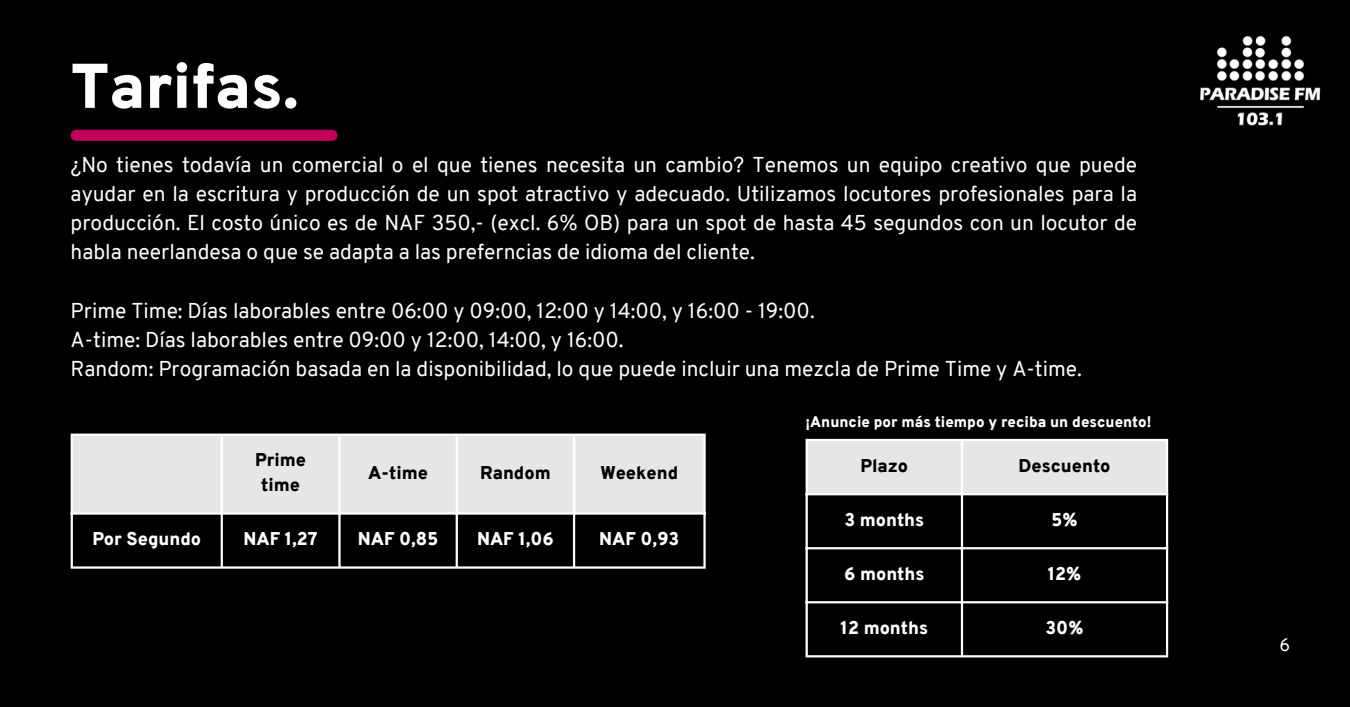
<style>
.page{position:relative;width:1350px;height:707px;background:#fff}
.page>*{position:absolute;margin:0;border:0;box-sizing:border-box;transform-origin:0 0}
.t1{font:900 63px "Overpass";color:#fff}
.t2{font:21px/29.2px "Overpass";color:#fff;text-align:justify}
.t3{font:900 18px "Overpass";color:#fff}
.t4{font:900 18px/24.8px "Overpass";color:#000;text-align:center}
.t5{font:18px "Overpass";color:#fff}
.t6{font:900 15px "Overpass";color:#fff}
</style>
<div class="page">
<div style="left:0;top:0;width:1350px;height:706px;background:#000"></div>
<div style="left:808px;top:441px;width:358px;height:52px;background:#e6e6e6"></div>
<hr style="left:806px;top:441px;width:2px;height:214px;background:#fff">
<hr style="left:961px;top:441px;width:2px;height:214px;background:#fff">
<hr style="left:1166px;top:441px;width:2px;height:214px;background:#fff">
<hr style="left:806px;top:439px;width:362px;height:2px;background:#fff">
<hr style="left:806px;top:493px;width:362px;height:2px;background:#fff">
<hr style="left:806px;top:547px;width:362px;height:2px;background:#fff">
<hr style="left:806px;top:601px;width:362px;height:2px;background:#fff">
<hr style="left:806px;top:655px;width:362px;height:2px;background:#fff">
<img style="left:1200px;top:36px;width:121px;height:90px">
<div style="left:76px;top:130px;width:256px;height:11px;background:#be025a"></div>
<div style="left:73px;top:436px;width:630px;height:76px;background:#e6e6e6"></div>
<hr style="left:71px;top:436px;width:2px;height:130px;background:#fff">
<hr style="left:221px;top:436px;width:2px;height:130px;background:#fff">
<hr style="left:338px;top:436px;width:3px;height:130px;background:#fff">
<hr style="left:456px;top:436px;width:2px;height:130px;background:#fff">
<hr style="left:573px;top:436px;width:2px;height:130px;background:#fff">
<hr style="left:703px;top:436px;width:3px;height:130px;background:#fff">
<hr style="left:71px;top:433px;width:635px;height:3px;background:#fff">
<hr style="left:71px;top:512px;width:635px;height:2px;background:#fff">
<hr style="left:71px;top:566px;width:635px;height:2px;background:#fff">
<p class="t1" style="left:71px;top:61px;width:230px">Tarifas.</p>
<p class="t2" style="left:71px;top:152px;width:1068px">¿No tienes todavía un comercial o el que tienes necesita un cambio? Tenemos un equipo creativo que puede ayudar en la escritura y producción de un spot atractivo y adecuado. Utilizamos locutores profesionales para la producción. El costo único es de NAF 350,- (excl. 6% OB) para un spot de hasta 45 segundos con un locutor de habla neerlandesa o que se adapta a las preferncias de idioma del cliente.</p>
<p class="t2" style="left:71px;top:298px;width:1013px;text-align:left">Prime Time: Días laborables entre 06:00 y 09:00, 12:00 y 14:00, y 16:00 - 19:00.<br>A-time: Días laborables entre 09:00 y 12:00, 14:00, y 16:00.<br>Random: Programación basada en la disponibilidad, lo que puede incluir una mezcla de Prime Time y A-time.</p>
<p class="t6" style="left:806px;top:416px;width:348px">¡Anuncie por más tiempo y reciba un descuento!</p>
<p class="t4" style="left:255px;top:449px;width:52px">Prime time</p>
<p class="t4" style="left:368px;top:461px;width:61px">A-time</p>
<p class="t4" style="left:480px;top:461px;width:72px">Random</p>
<p class="t4" style="left:600px;top:461px;width:79px">Weekend</p>
<p class="t3" style="left:92px;top:531px;width:110px">Por Segundo</p>
<p class="t3" style="left:243px;top:531px;width:76px">NAF 1,27</p>
<p class="t3" style="left:358px;top:531px;width:82px">NAF 0,85</p>
<p class="t3" style="left:477px;top:531px;width:78px">NAF 1,06</p>
<p class="t3" style="left:599px;top:531px;width:82px">NAF 0,93</p>
<h1 class="t4" style="left:860px;top:454px;width:49px">Plazo</h1>
<p class="t4" style="left:1018px;top:454px;width:94px">Descuento</p>
<p class="t3" style="left:844px;top:512px;width:81px">3 months</p>
<p class="t3" style="left:1052px;top:512px;width:27px">5%</p>
<p class="t3" style="left:844px;top:566px;width:82px">6 months</p>
<p class="t3" style="left:1048px;top:566px;width:35px">12%</p>
<p class="t3" style="left:841px;top:620px;width:89px">12 months</p>
<p class="t3" style="left:1046px;top:620px;width:39px">30%</p>
<p class="t5" style="left:1279px;top:637px;width:12px">6</p>
</div>
